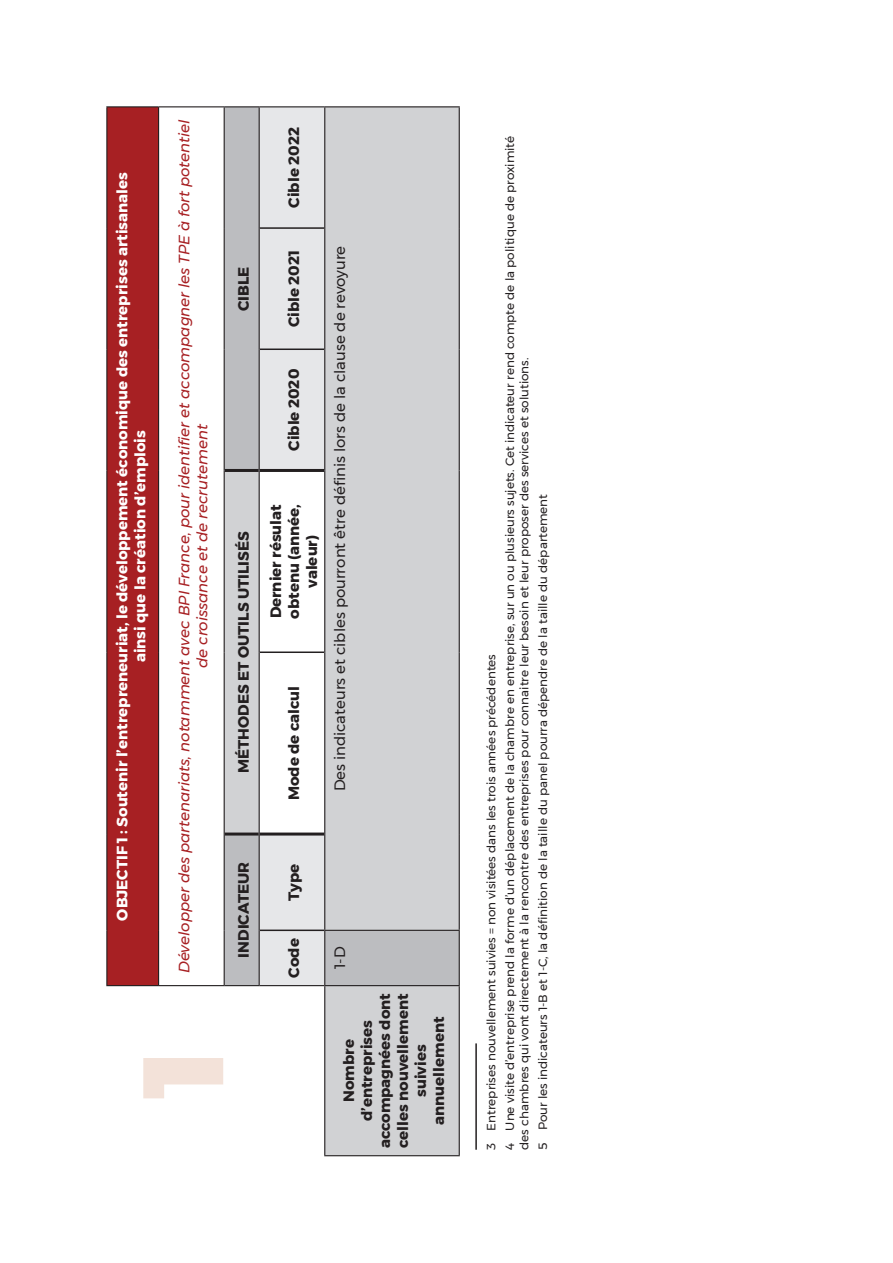
<style>
.page{position:relative;width:893px;height:1263px;background:#fff}
.page>*{position:absolute;margin:0;border:0;box-sizing:border-box;transform-origin:0 0}
.Numérotation{font:900 114px "Montserrat";color:#f3e2d9}
.Italic_sous_objectf{font:italic 15px/18px "Montserrat";color:#a72023;text-align:center}
.Objectf{font:700 15px/18px "Montserrat";color:#fff;text-align:center}
.Sous-titre_colone{font:700 15px/18px "Montserrat";color:#231f20;text-align:center}
.Titre_ligne{font:700 15px/18px "Montserrat";color:#231f20;text-align:center}
.Texte_courant{font:15px "Montserrat";color:#231f20}
.Titre_colone{font:700 15px "Montserrat";letter-spacing:.005em;color:#231f20}
.Texte_courant-2{font:700 15px "Montserrat";letter-spacing:.005em;color:#231f20}
.Note_de_bas_de_page{font:12px/14.4px "Montserrat";color:#231f20}
</style>
<div class="page">
<div style="left:107px;top:107px;width:52px;height:879px;background:#a72023"></div>
<svg style="left:224px;top:107px;width:235px;height:1048px;fill:#d1d2d4"></svg>
<hr style="left:225px;top:469px;width:34px;height:3px;background:#231f20">
<hr style="left:260px;top:469px;width:64px;height:3px;background:#231f20">
<hr style="left:225px;top:832px;width:34px;height:3px;background:#231f20">
<hr style="left:260px;top:832px;width:64px;height:3px;background:#231f20">
<hr style="left:260px;top:929px;width:64px;height:2px;background:#231f20">
<hr style="left:260px;top:651px;width:64px;height:2px;background:#231f20">
<hr style="left:260px;top:227px;width:64px;height:2px;background:#231f20">
<hr style="left:260px;top:348px;width:64px;height:2px;background:#231f20">
<hr style="left:106px;top:106px;width:53px;height:1px;background:#231f20">
<hr style="left:106px;top:107px;width:1px;height:121px;background:#231f20">
<hr style="left:159px;top:106px;width:65px;height:1px;background:#231f20">
<hr style="left:158px;top:107px;width:1px;height:121px;background:#231f20">
<hr style="left:106px;top:228px;width:1px;height:121px;background:#231f20">
<hr style="left:158px;top:228px;width:1px;height:121px;background:#231f20">
<hr style="left:106px;top:349px;width:1px;height:121px;background:#231f20">
<hr style="left:158px;top:349px;width:1px;height:121px;background:#231f20">
<hr style="left:106px;top:470px;width:1px;height:182px;background:#231f20">
<hr style="left:158px;top:470px;width:1px;height:182px;background:#231f20">
<hr style="left:106px;top:652px;width:1px;height:182px;background:#231f20">
<hr style="left:158px;top:652px;width:1px;height:182px;background:#231f20">
<hr style="left:106px;top:834px;width:1px;height:96px;background:#231f20">
<hr style="left:158px;top:834px;width:1px;height:96px;background:#231f20">
<hr style="left:106px;top:930px;width:1px;height:55px;background:#231f20">
<hr style="left:158px;top:930px;width:1px;height:55px;background:#231f20">
<hr style="left:106px;top:985px;width:53px;height:1px;background:#231f20">
<hr style="left:159px;top:985px;width:65px;height:1px;background:#231f20">
<hr style="left:224px;top:106px;width:35px;height:1px;background:#231f20">
<hr style="left:224px;top:107px;width:1px;height:121px;background:#231f20">
<hr style="left:224px;top:228px;width:1px;height:121px;background:#231f20">
<hr style="left:224px;top:349px;width:1px;height:121px;background:#231f20">
<hr style="left:259px;top:106px;width:66px;height:1px;background:#231f20">
<hr style="left:259px;top:107px;width:1px;height:121px;background:#231f20">
<hr style="left:259px;top:228px;width:1px;height:121px;background:#231f20">
<hr style="left:259px;top:349px;width:1px;height:121px;background:#231f20">
<hr style="left:224px;top:470px;width:1px;height:182px;background:#231f20">
<hr style="left:224px;top:652px;width:1px;height:182px;background:#231f20">
<hr style="left:259px;top:470px;width:1px;height:182px;background:#231f20">
<hr style="left:259px;top:652px;width:1px;height:182px;background:#231f20">
<hr style="left:224px;top:834px;width:1px;height:96px;background:#231f20">
<hr style="left:224px;top:930px;width:1px;height:55px;background:#231f20">
<hr style="left:224px;top:985px;width:35px;height:1px;background:#231f20">
<hr style="left:259px;top:834px;width:1px;height:96px;background:#231f20">
<hr style="left:259px;top:930px;width:1px;height:55px;background:#231f20">
<hr style="left:259px;top:985px;width:66px;height:1px;background:#231f20">
<hr style="left:325px;top:106px;width:135px;height:1px;background:#231f20">
<hr style="left:324px;top:107px;width:1px;height:121px;background:#231f20">
<hr style="left:324px;top:228px;width:1px;height:121px;background:#231f20">
<hr style="left:324px;top:349px;width:1px;height:121px;background:#231f20">
<hr style="left:324px;top:470px;width:1px;height:182px;background:#231f20">
<hr style="left:324px;top:652px;width:1px;height:182px;background:#231f20">
<hr style="left:324px;top:834px;width:1px;height:96px;background:#231f20">
<hr style="left:324px;top:930px;width:136px;height:1px;background:#231f20">
<hr style="left:324px;top:931px;width:1px;height:54px;background:#231f20">
<hr style="left:325px;top:985px;width:135px;height:1px;background:#231f20">
<hr style="left:324px;top:986px;width:1px;height:169px;background:#231f20">
<hr style="left:324px;top:1155px;width:136px;height:1px;background:#231f20">
<hr style="left:459px;top:107px;width:1px;height:121px;background:#231f20">
<hr style="left:459px;top:228px;width:1px;height:121px;background:#231f20">
<hr style="left:459px;top:349px;width:1px;height:121px;background:#231f20">
<hr style="left:459px;top:470px;width:1px;height:182px;background:#231f20">
<hr style="left:459px;top:652px;width:1px;height:182px;background:#231f20">
<hr style="left:459px;top:834px;width:1px;height:96px;background:#231f20">
<hr style="left:459px;top:931px;width:1px;height:54px;background:#231f20">
<hr style="left:459px;top:986px;width:1px;height:169px;background:#231f20">
<hr style="left:475px;top:1043px;width:2px;height:107px;background:#231f20">
<p class="Objectf" style="left:113px;top:920px;width:750px;rotate:-90deg">OBJECTIF 1 : Soutenir l’entrepreneuriat, le développement économique des entreprises artisanales ainsi que la création d’emplois</p>
<p class="Italic_sous_objectf" style="left:175px;top:973px;width:855px;rotate:-90deg">Développer des partenariats, notamment avec BPI France, pour identifier et accompagner les TPE à fort potentiel de croissance et de recrutement</p>
<p class="Numérotation" style="left:89px;top:1095px;width:53px;rotate:-90deg">1</p>
<p class="Titre_colone" style="left:232px;top:311px;width:46px;rotate:-90deg">CIBLE</p>
<p class="Titre_colone" style="left:232px;top:773px;width:243px;rotate:-90deg">MÉTHODES ET OUTILS UTILISÉS</p>
<p class="Sous-titre_colone" style="left:285px;top:208px;width:82px;rotate:-90deg">Cible 2022</p>
<p class="Sous-titre_colone" style="left:285px;top:327px;width:79px;rotate:-90deg">Cible 2021</p>
<p class="Sous-titre_colone" style="left:285px;top:451px;width:83px;rotate:-90deg">Cible 2020</p>
<p class="Sous-titre_colone" style="left:267px;top:619px;width:116px;rotate:-90deg">Dernier résulat obtenu (année, valeur)</p>
<p class="Sous-titre_colone" style="left:285px;top:800px;width:116px;rotate:-90deg">Mode de calcul</p>
<p class="Texte_courant" style="left:328px;top:791px;width:547px;rotate:-90deg">Des indicateurs et cibles pourront être définis lors de la clause de revoyure</p>
<p class="Texte_courant-2" style="left:232px;top:958px;width:97px;rotate:-90deg">INDICATEUR</p>
<p class="Sous-titre_colone" style="left:285px;top:901px;width:39px;rotate:-90deg">Type</p>
<p class="Sous-titre_colone" style="left:285px;top:977px;width:41px;rotate:-90deg">Code</p>
<p class="Texte_courant" style="left:328px;top:969px;width:24px;rotate:-90deg">1-D</p>
<p class="Titre_ligne" style="left:340px;top:1148px;width:157px;rotate:-90deg">Nombre d’entreprises accompagnées dont celles nouvellement suivies annuellement</p>
<p class="Note_de_bas_de_page" style="left:503px;top:1150px;width:1015px;rotate:-90deg">4 Une visite d’entreprise prend la forme d’un déplacement de la chambre en entreprise, sur un ou plusieurs sujets. Cet indicateur rend compte de la politique de proximité des chambres qui vont directement à la rencontre des entreprises pour connaitre leur besoin et leur proposer des services et solutions.</p>
<p class="Note_de_bas_de_page" style="left:536px;top:1150px;width:657px;rotate:-90deg">5 Pour les indicateurs 1-B et 1-C, la définition de la taille du panel pourra dépendre de la taille du département</p>
<p class="Note_de_bas_de_page" style="left:484px;top:1150px;width:497px;rotate:-90deg">3 Entreprises nouvellement suivies = non visitées dans les trois années précédentes</p>
</div>
